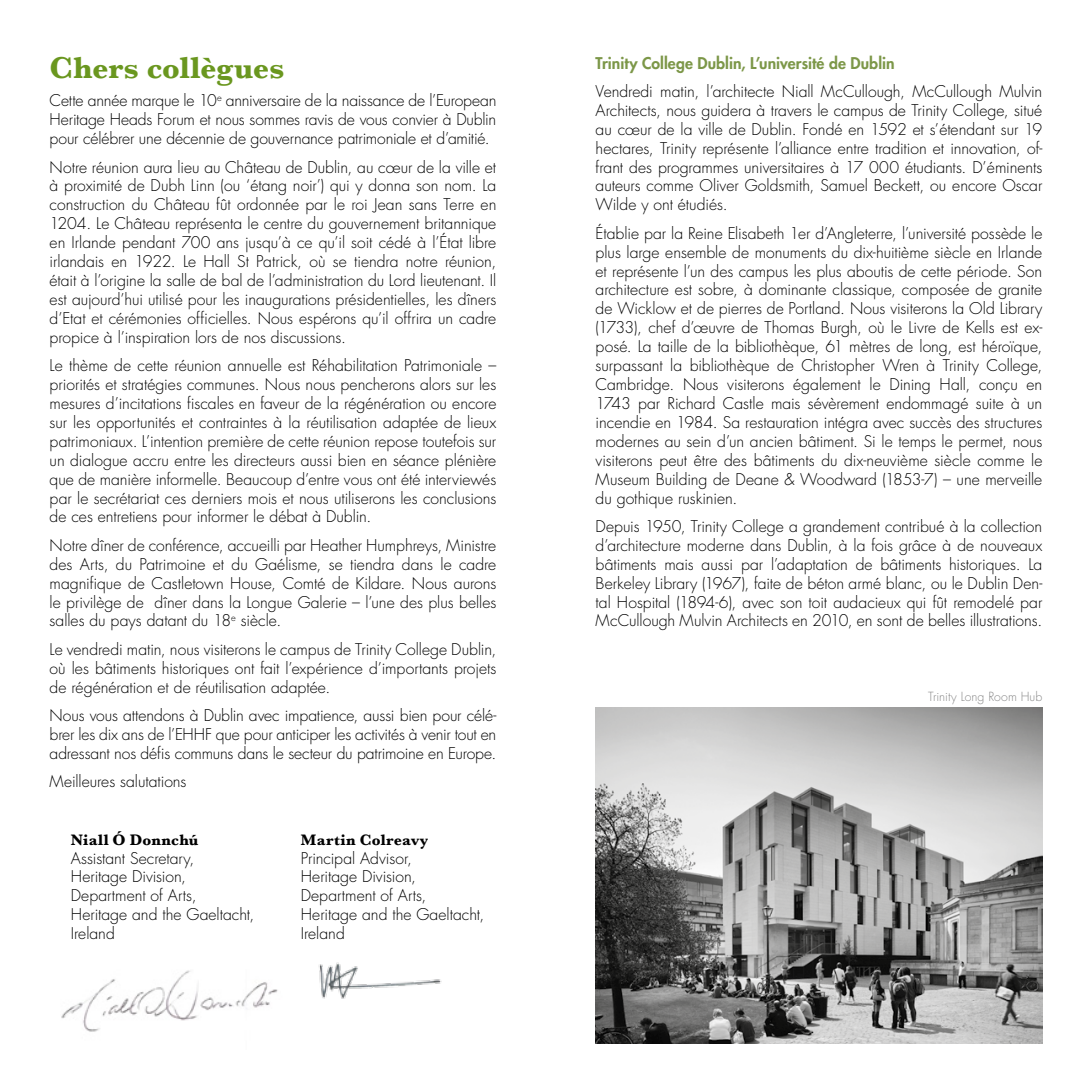
<style>
.page{position:relative;width:1092px;height:1092px;background:#fff}
.page>*{position:absolute;margin:0;border:0;box-sizing:border-box;transform-origin:0 0}
.t1{font:700 31.5px "Baskerville";color:#6a971f}
.t2{font:300 15.75px/18.9px "Futura LT";letter-spacing:-.005em;color:#000;text-align:justify}
.t3{font:800 15.75px "Futura LT";color:#7c9748}
.t4{font:700 15.75px "Baskerville";letter-spacing:.02em;color:#000}
.t5{font:300 12.25px "Futura LT";letter-spacing:.005em;color:#878787}
</style>
<div class="page">
<img style="left:318px;top:962px;width:124px;height:37px">
<img style="left:61px;top:970px;width:217px;height:62px">
<img style="left:595px;top:707px;width:447px;height:335px">
<h1 class="t1" style="left:50px;top:46px;width:236px">Chers collègues</h1>
<p class="t2" style="left:50px;top:92px;width:448px">Cette année marque le 10<sup>e</sup> anniversaire de la naissance de l’European Heritage Heads Forum et nous sommes ravis de vous convier à Dublin pour célébrer une décennie de gouvernance patrimoniale et d’amitié.</p>
<p class="t2" style="left:50px;top:158px;width:448px">Notre réunion aura lieu au Château de Dublin, au cœur de la ville et à proximité de Dubh Linn (ou ‘étang noir’) qui y donna son nom. La construction du Château fût ordonnée par le roi Jean sans Terre en 1204. Le Château représenta le centre du gouvernement britannique en Irlande pendant 700 ans jusqu’à ce qu’il soit cédé à l’État libre irlandais en 1922. Le Hall St Patrick, où se tiendra notre réunion, était à l’origine la salle de bal de l’administration du Lord lieutenant. Il est aujourd’hui utilisé pour les inaugurations présidentielles, les dîners d’Etat et cérémonies officielles. Nous espérons qu’il offrira un cadre propice à l’inspiration lors de nos discussions.</p>
<p class="t2" style="left:50px;top:356px;width:448px">Le thème de cette réunion annuelle est Réhabilitation Patrimoniale – priorités et stratégies communes. Nous nous pencherons alors sur les mesures d’incitations fiscales en faveur de la régénération ou encore sur les opportunités et contraintes à la réutilisation adaptée de lieux patrimoniaux. L’intention première de cette réunion repose toutefois sur un dialogue accru entre les directeurs aussi bien en séance plénière que de manière informelle. Beaucoup d’entre vous ont été interviewés par le secrétariat ces derniers mois et nous utiliserons les conclusions de ces entretiens pour informer le débat à Dublin.</p>
<p class="t2" style="left:50px;top:536px;width:448px">Notre dîner de conférence, accueilli par Heather Humphreys, Ministre des Arts, du Patrimoine et du Gaélisme, se tiendra dans le cadre magnifique de Castletown House, Comté de Kildare. Nous aurons le privilège de dîner dans la Longue Galerie – l’une des plus belles salles du pays datant du 18<sup>e</sup> siècle.</p>
<p class="t2" style="left:50px;top:640px;width:448px">Le vendredi matin, nous visiterons le campus de Trinity College Dublin, où les bâtiments historiques ont fait l’expérience d’importants projets de régénération et de réutilisation adaptée.</p>
<p class="t2" style="left:50px;top:706px;width:448px">Nous vous attendons à Dublin avec impatience, aussi bien pour célé&shy;brer les dix ans de l’EHHF que pour anticiper les activités à venir tout en adressant nos défis communs dans le secteur du patrimoine en Europe.</p>
<p class="t2" style="left:50px;top:772px;width:138px">Meilleures salutations</p>
<p class="t4" style="left:71px;top:828px;width:129px">Niall Ó Donnchú</p>
<p class="t2" style="left:71px;top:848px;width:185px;text-align:left">Assistant Secretary,<br>Heritage Division,<br>Department of Arts,<br>Heritage and the Gaeltacht,<br>Ireland</p>
<p class="t4" style="left:301px;top:828px;width:129px">Martin Colreavy</p>
<p class="t2" style="left:301px;top:848px;width:185px;text-align:left">Principal Advisor,<br>Heritage Division,<br>Department of Arts,<br>Heritage and the Gaeltacht,<br>Ireland</p>
<p class="t3" style="left:595px;top:52px;width:300px">Trinity College Dublin, L’université de Dublin</p>
<p class="t2" style="left:595px;top:82px;width:448px">Vendredi matin, l’architecte Niall McCullough, McCullough Mulvin Architects, nous guidera à travers le campus de Trinity College, situé au cœur de la ville de Dublin. Fondé en 1592 et s’étendant sur 19 hectares, Trinity représente l’alliance entre tradition et innovation, of&shy;frant des programmes universitaires à 17 000 étudiants. D’éminents auteurs comme Oliver Goldsmith, Samuel Beckett, ou encore Oscar Wilde y ont étudiés.</p>
<p class="t2" style="left:595px;top:224px;width:448px">Établie par la Reine Elisabeth 1er d’Angleterre, l’université possède le plus large ensemble de monuments du dix-huitième siècle en Irlande et représente l’un des campus les plus aboutis de cette période. Son architecture est sobre, à dominante classique, composée de granite de Wicklow et de pierres de Portland. Nous visiterons la Old Library (1733), chef d’œuvre de Thomas Burgh, où le Livre de Kells est ex&shy;posé. La taille de la bibliothèque, 61 mètres de long, est héroïque, surpassant la bibliothèque de Christopher Wren à Trinity College, Cambridge. Nous visiterons également le Dining Hall, conçu en 1743 par Richard Castle mais sévèrement endommagé suite à un incendie en 1984. Sa restauration intégra avec succès des structures modernes au sein d’un ancien bâtiment. Si le temps le permet, nous visiterons peut être des bâtiments du dix-neuvième siècle comme le Museum Building de Deane &amp; Woodward (1853-7) – une merveille du gothique ruskinien.</p>
<p class="t2" style="left:595px;top:517px;width:448px">Depuis 1950, Trinity College a grandement contribué à la collection d’architecture moderne dans Dublin, à la fois grâce à de nouveaux bâtiments mais aussi par l’adaptation de bâtiments historiques. La Berkeley Library (1967), faite de béton armé blanc, ou le Dublin Den&shy;tal Hospital (1894-6), avec son toit audacieux qui fût remodelé par McCullough Mulvin Architects en 2010, en sont de belles illustrations.</p>
<p class="t5" style="left:927px;top:688px;width:116px">Trinity Long Room Hub</p>
</div>
